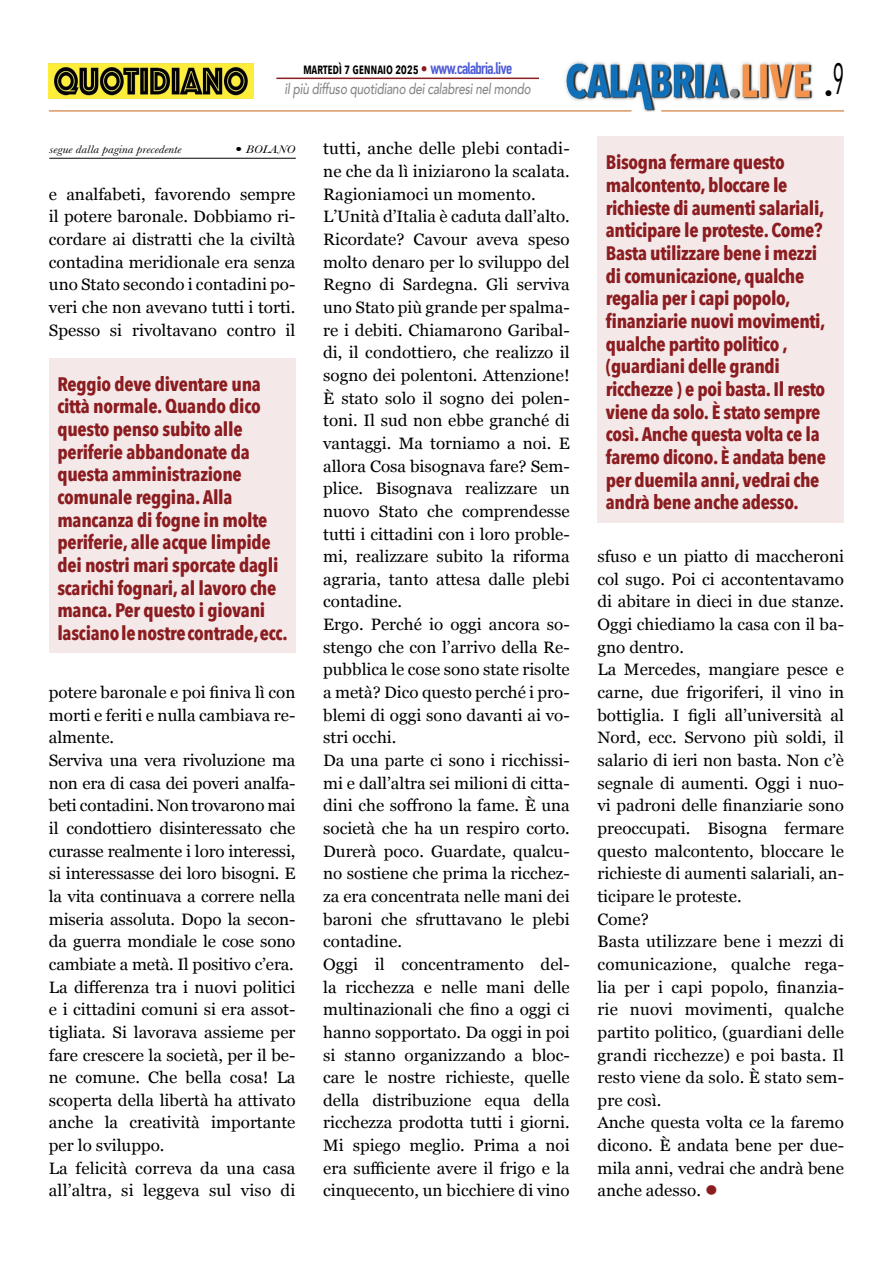
<style>
.page{position:relative;width:893px;height:1263px;background:#fff}
.page>*{position:absolute;margin:0;border:0;box-sizing:border-box;transform-origin:0 0}
.t1{font:700 19.5px/22.6px "Avenir Next Condensed";letter-spacing:-.02em;color:#8b1c1f}
.t2{font:16.5px/22.6px "Georgia";color:#000}
.t3{font:16.5px "Avenir Next Condensed";color:#000}
.t4{font:italic 500 15px "Avenir";letter-spacing:-.02em;color:#878787;scale:.79 1}
.t5{font:600 15px "Avenir Next Condensed";letter-spacing:-.02em;color:#000;scale:.9 1}
.t6{font:italic 11.4px "Baskerville";color:#000;scale:1.18 1}
.s1{font-family:"Avenir";font-weight:500;color:#8b1c1f}
.s2{font-family:"DIN Condensed";font-weight:700;font-size:16.5px;color:#4f5cd6}
.s3{font-family:"Avenir";font-weight:500;font-style:normal}
.s4{color:#8b1c1f}
</style>
<div class="page">
<img style="left:565px;top:61px;width:249px;height:51px">
<hr style="left:49px;top:111px;width:582px;height:1px;background:#c86419">
<hr style="left:661px;top:111px;width:183px;height:1px;background:#c86419">
<img style="left:49px;top:64px;width:205px;height:34px">
<hr style="left:276px;top:78px;width:263px;height:1px;background:#8b1c1f">
<hr style="left:49px;top:158px;width:247px;height:1px;background:#000">
<div style="left:49px;top:358px;width:247px;height:295px;background:#f4e8e9"></div>
<div style="left:597px;top:136px;width:247px;height:387px;background:#f4e8e9"></div>
<p class="t5" style="left:303px;top:56px;width:234px">martedì 7 gennaio 2025 <span class="s1">•</span> <span class="s2">www.calabria.live</span></p>
<p class="t4" style="left:285px;top:80px;width:313px">il più diffuso quotidiano dei calabresi nel mondo</p>
<p class="t6" style="left:49px;top:141px;width:114px">segue dalla pagina precedente</p>
<p class="t6" style="left:236px;top:141px;width:52px"><span class="s3">•</span> BOLANO</p>
<p class="t2" style="left:49px;top:182px;width:248px;text-align:justify">e analfabeti, favorendo sempre il potere baronale. Dobbiamo ri&shy;cordare ai distratti che la civiltà contadina meridionale era senza uno Stato secondo i contadini po&shy;veri che non avevano tutti i torti.<br>Spesso si rivoltavano contro il</p>
<p class="t1" style="left:57px;top:372px;width:232px">Reggio deve diventare una città normale. Quando dico questo penso subito alle periferie abbandonate da questa amministrazione comunale reggina. Alla mancanza di fogne in molte periferie, alle acque limpide dei nostri mari sporcate dagli scarichi fognari, al lavoro che manca. Per questo i giovani lasciano le nostre contrade, ecc.</p>
<p class="t2" style="left:49px;top:680px;width:248px">potere baronale e poi finiva lì con morti e feriti e nulla cambiava re&shy;almente.<br>Serviva una vera rivoluzione ma non era di casa dei poveri analfa&shy;beti contadini. Non trovarono mai il condottiero disinteressato che curasse realmente i loro interessi, si interessasse dei loro bisogni. E la vita continuava a correre nella miseria assoluta. Dopo la secon&shy;da guerra mondiale le cose sono cambiate a metà. Il positivo c’era.<br>La differenza tra i nuovi politici e i cittadini comuni si era assot&shy;tigliata. Si lavorava assieme per fare crescere la società, per il be&shy;ne comune. Che bella cosa! La scoperta della libertà ha attivato anche la creatività importante per lo sviluppo.<br>La felicità correva da una casa all’altra, si leggeva sul viso di</p>
<p class="t2" style="left:323px;top:137px;width:248px">tutti, anche delle plebi contadi&shy;ne che da lì iniziarono la scalata.<br>Ragioniamoci un momento.<br>L’Unità d’Italia è caduta dall’alto.<br>Ricordate? Cavour aveva speso molto denaro per lo sviluppo del<br>Regno di Sardegna. Gli serviva uno Stato più grande per spalma&shy;re i debiti. Chiamarono Garibal&shy;di, il condottiero, che realizzo il sogno dei polentoni. Attenzione!<br>È stato solo il sogno dei polen&shy;toni. Il sud non ebbe granché di vantaggi. Ma torniamo a noi. E allora Cosa bisognava fare? Sem&shy;plice. Bisognava realizzare un nuovo Stato che comprendesse tutti i cittadini con i loro proble&shy;mi, realizzare subito la riforma agraria, tanto attesa dalle plebi contadine.<br>Ergo. Perché io oggi ancora so&shy;stengo che con l’arrivo della Re&shy;pubblica le cose sono state risolte a metà? Dico questo perché i pro&shy;blemi di oggi sono davanti ai vo&shy;stri occhi.<br>Da una parte ci sono i ricchissi&shy;mi e dall’altra sei milioni di citta&shy;dini che soffrono la fame. È una società che ha un respiro corto.<br>Durerà poco. Guardate, qualcu&shy;no sostiene che prima la ricchez&shy;za era concentrata nelle mani dei baroni che sfruttavano le plebi contadine.<br>Oggi il concentramento del&shy;la ricchezza e nelle mani delle multinazionali che fino a oggi ci hanno sopportato. Da oggi in poi si stanno organizzando a bloc&shy;care le nostre richieste, quelle della distribuzione equa della ricchezza prodotta tutti i giorni.<br>Mi spiego meglio. Prima a noi era sufficiente avere il frigo e la cinquecento, un bicchiere di vino</p>
<p class="t3" style="left:824px;top:79px;width:21px">•<sup>9</sup></p>
<p class="t1" style="left:606px;top:151px;width:221px">Bisogna fermare questo malcontento, bloccare le richieste di aumenti salariali, anticipare le proteste. Come?<br>Basta utilizzare bene i mezzi di comunicazione, qualche regalia per i capi popolo, finanziarie nuovi movimenti, qualche partito politico , (guardiani delle grandi ricchezze ) e poi basta. Il resto viene da solo. È stato sempre così. Anche questa volta ce la faremo dicono. È andata bene per duemila anni, vedrai che andrà bene anche adesso.</p>
<p class="t2" style="left:597px;top:544px;width:248px">sfuso e un piatto di maccheroni col sugo. Poi ci accontentavamo di abitare in dieci in due stanze.<br>Oggi chiediamo la casa con il ba&shy;gno dentro.<br>La Mercedes, mangiare pesce e carne, due frigoriferi, il vino in bottiglia. I figli all’università al<br>Nord, ecc. Servono più soldi, il salario di ieri non basta. Non c’è segnale di aumenti. Oggi i nuo&shy;vi padroni delle finanziarie sono preoccupati. Bisogna fermare questo malcontento, bloccare le richieste di aumenti salariali, an&shy;ticipare le proteste.<br>Come?<br>Basta utilizzare bene i mezzi di comunicazione, qualche rega&shy;lia per i capi popolo, finanzia&shy;rie nuovi movimenti, qualche partito politico, (guardiani delle grandi ricchezze) e poi basta. Il resto viene da solo. È stato sem&shy;pre così.<br>Anche questa volta ce la faremo dicono. È andata bene per due&shy;mila anni, vedrai che andrà bene anche adesso. <span class="s4">●</span></p>
</div>
